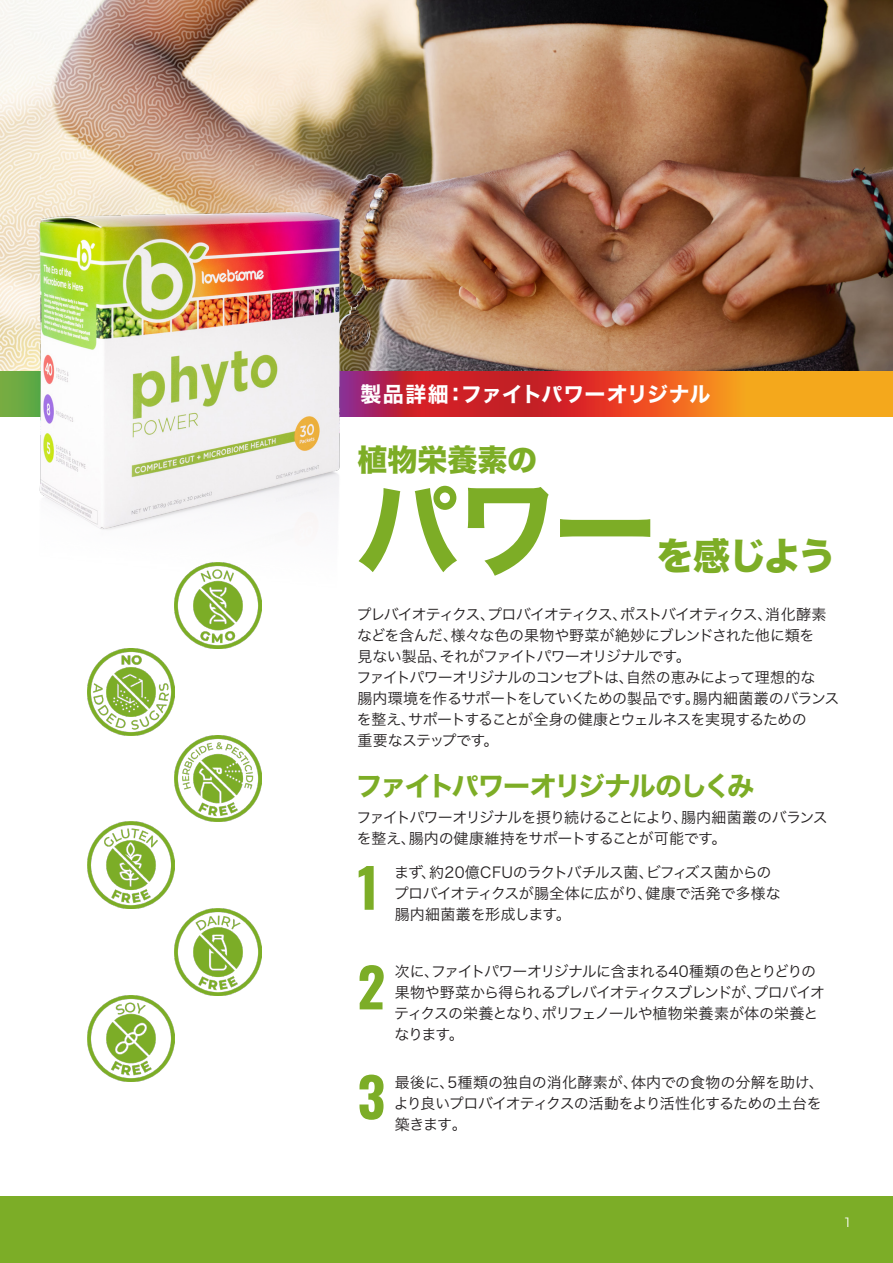
<style>
.page{position:relative;width:893px;height:1263px;background:#fff}
.page>*{position:absolute;margin:0;border:0;box-sizing:border-box;transform-origin:0 0}
.t1{font:108.6px "Hiragino Sans W7";color:#7dad26;scale:.95 1}
.t2{font:54px "Oswald";color:#7cad27}
.t3{font:37.5px "Hiragino Sans W8";letter-spacing:-.06em;color:#7dad26}
.t4{font:30px "Hiragino Sans W8";color:#7dad26}
.t5{font:27px "Hiragino Sans W7";letter-spacing:-.09em;color:#7dad26}
.t6{font:21px "Hiragino Sans W7";color:#fff}
.t7{font:15px/21px "Hiragino Sans W3";letter-spacing:-.045em;color:#231f20}
.t8{font:15px/21px "Hiragino Sans W3";letter-spacing:-.025em;color:#231f20}
.t9{font:15px/21px "Hiragino Sans W3";letter-spacing:-.015em;color:#231f20}
.t10{font:13.5px "Montserrat";color:#fff}
</style>
<div class="page">
<div style="left:0;top:1196px;width:893px;height:67px;background:#7cad27"></div>
<svg style="left:420px;top:371px;width:473px;height:45px;background:#e46021"></svg>
<img style="left:0;top:0;width:893px;height:371px">
<img style="left:0;top:182px;width:420px;height:348px">
<img style="left:175px;top:908px;width:86px;height:87px">
<img style="left:88px;top:822px;width:87px;height:86px">
<img style="left:175px;top:735px;width:86px;height:87px">
<img style="left:175px;top:562px;width:86px;height:87px">
<img style="left:88px;top:995px;width:87px;height:87px">
<img style="left:88px;top:649px;width:87px;height:86px">
<p class="t6" style="left:360px;top:378px;width:352px">製品詳細：ファイトパワーオリジナル</p>
<p class="t4" style="left:357px;top:443px;width:181px">植物栄養素の</p>
<p class="t1" style="left:356px;top:444px;width:318px">パワー</p>
<p class="t3" style="left:656px;top:535px;width:181px">を感じよう</p>
<p class="t7" style="left:356px;top:602px;width:485px">プレバイオティクス、プロバイオティクス、ポストバイオティクス、消化酵素などを含んだ、様々な色の果物や野菜が絶妙にブレンドされた他に類を<br>見ない製品、それがファイトパワーオリジナルです。<br>ファイトパワーオリジナルのコンセプトは、自然の恵みによって理想的な<br>腸内環境を作るサポートをしていくための製品です。腸内細菌叢のバランスを整え、サポートすることが全身の健康とウェルネスを実現するための<br>重要なステップです。</p>
<p class="t5" style="left:356px;top:765px;width:400px">ファイトパワーオリジナルのしくみ</p>
<p class="t7" style="left:356px;top:806px;width:473px">ファイトパワーオリジナルを摂り続けることにより、腸内細菌叢のバランスを整え、腸内の健康維持をサポートすることが可能です。</p>
<p class="t2" style="left:357px;top:840px;width:23px">1</p>
<p class="t8" style="left:394px;top:861px;width:388px">まず、約20億CFUのラクトバチルス菌、ビフィズス菌からのプロバイオティクスが腸全体に広がり、健康で活発で多様な腸内細菌叢を形成します。</p>
<p class="t2" style="left:357px;top:939px;width:29px">2</p>
<p class="t2" style="left:357px;top:1049px;width:29px">3</p>
<p class="t7" style="left:394px;top:960px;width:432px">次に、ファイトパワーオリジナルに含まれる40種類の色とりどりの果物や野菜から得られるプレバイオティクスブレンドが、プロバイオティクスの栄養となり、ポリフェノールや植物栄養素が体の栄養となります。</p>
<p class="t9" style="left:394px;top:1071px;width:432px">最後に、5種類の独自の消化酵素が、体内での食物の分解を助け、より良いプロバイオティクスの活動をより活性化するための土台を築きます｡</p>
<p class="t10" style="left:845px;top:1212px;width:6px">1</p>
</div>
